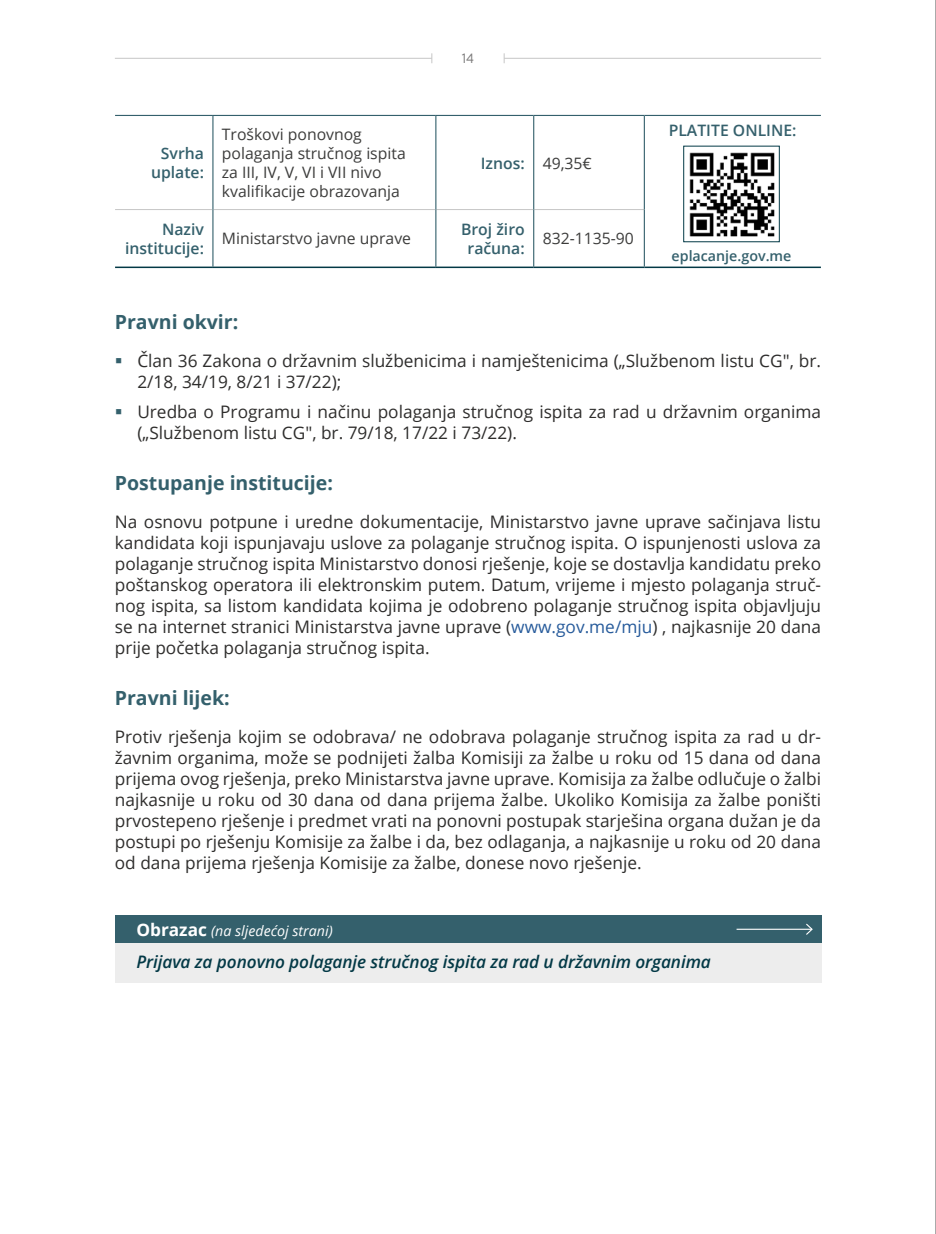
<style>
.page{position:relative;width:936px;height:1234px;background:#fff}
.page>*{position:absolute;margin:0;border:0;box-sizing:border-box;transform-origin:0 0}
.Glavni_naslovi{font:700 19.5px "Open Sans";color:#34606c}
.Glavni_tekst{font:17.25px/21px "Open Sans";color:#2e2d2c}
.t1{font:italic 600 17.25px "Open Sans";letter-spacing:-.005em;color:#033946}
.t2{font:15.75px/18.9px "Open Sans";color:#3c3c3b}
.t3{font:600 15.75px/18.9px "Open Sans";color:#35606c;text-align:center}
.t4{font:600 15.75px "Open Sans";color:#34606c}
.formular_broj{font:italic 14.25px "Open Sans";color:#fff}
.BULITI_brojevi{font:600 14.25px "Open Sans";color:#34606c}
.t5{font:13.5px "Centrale Sans";color:#7c7b7b}
.s1{color:#275b9b}
.s2{font-weight:700;font-style:normal;font-size:17.25px}
</style>
<div class="page">
<hr style="left:935px;top:0;width:1px;height:1233px;background:#575756">
<hr style="left:115px;top:58px;width:317px;height:1px;background:#c6c6c6">
<hr style="left:504px;top:58px;width:317px;height:1px;background:#c6c6c6">
<hr style="left:115px;top:209px;width:97px;height:1px;background:#c6c6c6">
<hr style="left:213px;top:209px;width:222px;height:1px;background:#c6c6c6">
<hr style="left:436px;top:209px;width:97px;height:1px;background:#c6c6c6">
<hr style="left:534px;top:209px;width:109px;height:1px;background:#c6c6c6">
<hr style="left:115px;top:115px;width:98px;height:1px;background:#34606c">
<hr style="left:213px;top:115px;width:223px;height:1px;background:#34606c">
<hr style="left:436px;top:115px;width:97px;height:1px;background:#34606c">
<hr style="left:533px;top:115px;width:111px;height:1px;background:#34606c">
<hr style="left:644px;top:115px;width:176px;height:1px;background:#34606c">
<hr style="left:212px;top:116px;width:1px;height:93px;background:#34606c">
<hr style="left:435px;top:116px;width:1px;height:93px;background:#34606c">
<hr style="left:533px;top:116px;width:1px;height:93px;background:#34606c">
<hr style="left:212px;top:209px;width:1px;height:57px;background:#34606c">
<hr style="left:435px;top:209px;width:1px;height:57px;background:#34606c">
<hr style="left:533px;top:209px;width:1px;height:57px;background:#34606c">
<hr style="left:115px;top:266px;width:98px;height:2px;background:#033946">
<hr style="left:213px;top:266px;width:223px;height:2px;background:#033946">
<hr style="left:436px;top:266px;width:97px;height:2px;background:#033946">
<hr style="left:533px;top:266px;width:111px;height:2px;background:#033946">
<hr style="left:644px;top:266px;width:176px;height:2px;background:#033946">
<hr style="left:643px;top:116px;width:2px;height:93px;background:#34606c">
<hr style="left:643px;top:209px;width:2px;height:57px;background:#34606c">
<div style="left:115px;top:915px;width:706px;height:28px;background:#34606c"></div>
<div style="left:115px;top:943px;width:706px;height:39px;background:#ededed"></div>
<hr style="left:736px;top:928px;width:76px;height:1px;background:#fff">
<svg style="left:804px;top:923px;width:9px;height:12px"></svg>
<img style="left:689px;top:152px;width:86px;height:85px">
<p class="t5" style="left:462px;top:51px;width:14px">14</p>
<p class="t4" style="left:161px;top:142px;width:45px">Svrha</p>
<p class="t4" style="left:151px;top:161px;width:54px">uplate:</p>
<p class="t4" style="left:162px;top:218px;width:43px">Naziv</p>
<p class="t4" style="left:125px;top:237px;width:80px">institucije:</p>
<p class="t2" style="left:222px;top:124px;width:185px">Troškovi ponovnog polaganja stručnog ispita za III, IV, V, VI i VII nivo kvalifikacije obrazovanja</p>
<p class="t3" style="left:481px;top:153px;width:45px">Iznos:</p>
<p class="t2" style="left:542px;top:153px;width:51px">49,35€</p>
<p class="t2" style="left:222px;top:229px;width:191px">Ministarstvo javne uprave</p>
<p class="t3" style="left:461px;top:219px;width:65px">Broj žiro računa:</p>
<p class="t2" style="left:542px;top:229px;width:93px">832-1135-90</p>
<p class="t3" style="left:668px;top:121px;width:129px">PLATITE ONLINE:</p>
<p class="BULITI_brojevi" style="left:671px;top:246px;width:121px">eplacanje.gov.me</p>
<p class="Glavni_naslovi" style="left:115px;top:308px;width:125px">Pravni okvir:</p>
<p class="Glavni_tekst" style="left:137px;top:350px;width:685px">Član 36 Zakona o državnim službenicima i namještenicima („Službenom listu CG", br.<br>2/18, 34/19, 8/21 i 37/22);</p>
<p class="Glavni_tekst" style="left:137px;top:400px;width:685px">Uredba o Programu i načinu polaganja stručnog ispita za rad u državnim organima („Službenom listu CG", br. 79/18, 17/22 i 73/22).</p>
<p class="Glavni_naslovi" style="left:115px;top:469px;width:219px">Postupanje institucije:</p>
<p class="Glavni_tekst" style="left:115px;top:510px;width:707px;text-align:justify">Na osnovu potpune i uredne dokumentacije, Ministarstvo javne uprave sačinjava listu kandidata koji ispunjavaju uslove za polaganje stručnog ispita. O ispunjenosti uslova za polaganje stručnog ispita Ministarstvo donosi rješenje, koje se dostavlja kandidatu preko poštanskog operatora ili elektronskim putem. Datum, vrijeme i mjesto polaganja struč&shy;nog ispita, sa listom kandidata kojima je odobreno polaganje stručnog ispita objavljuju se na internet stranici Ministarstva javne uprave (<span class="s1">www.gov.me/mju</span>) , najkasnije 20 dana prije početka polaganja stručnog ispita.</p>
<p class="Glavni_naslovi" style="left:115px;top:683px;width:116px">Pravni lijek:</p>
<p class="Glavni_tekst" style="left:115px;top:725px;width:707px;text-align:justify">Protiv rješenja kojim se odobrava/ ne odobrava polaganje stručnog ispita za rad u dr&shy;žavnim organima, može se podnijeti žalba Komisiji za žalbe u roku od 15 dana od dana prijema ovog rješenja, preko Ministarstva javne uprave. Komisija za žalbe odlučuje o žalbi najkasnije u roku od 30 dana od dana prijema žalbe. Ukoliko Komisija za žalbe poništi prvostepeno rješenje i predmet vrati na ponovni postupak starješina organa dužan je da postupi po rješenju Komisije za žalbe i da, bez odlaganja, a najkasnije u roku od 20 dana od dana prijema rješenja Komisije za žalbe, donese novo rješenje.</p>
<p class="formular_broj" style="left:136px;top:920px;width:198px"><span class="s2">Obrazac</span> (na sljedećoj strani)</p>
<p class="t1" style="left:136px;top:949px;width:576px">Prijava za ponovno polaganje stručnog ispita za rad u državnim organima</p>
</div>
